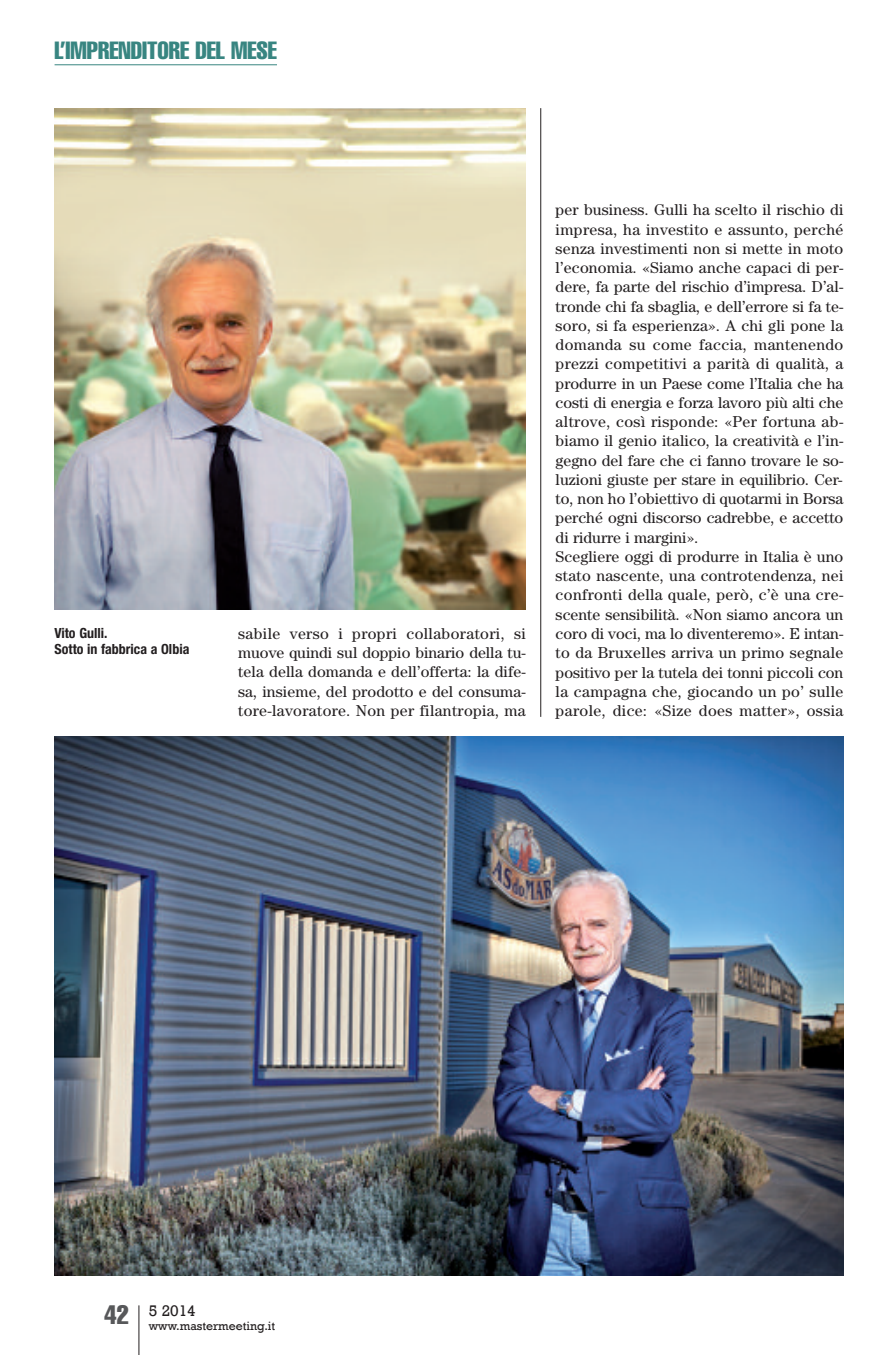
<style>
.page{position:relative;width:893px;height:1355px;background:#fff}
.page>*{position:absolute;margin:0;border:0;box-sizing:border-box;transform-origin:0 0}
.t1{font:extra-condensed 24.5px "Helvetica";color:#388581}
.t2{font:15.75px/19.2px "Century";letter-spacing:.01em;color:#231f20}
.t3{font:15.75px "Rockwell";color:#231f20}
.t4{font:700 condensed 14px/15.8px "Helvetica Neue";color:#231f20}
.t5{font:12.25px "Rockwell";color:#231f20}
</style>
<div class="page">
<hr style="left:138px;top:1305px;width:1px;height:49px;background:#231f20">
<hr style="left:55px;top:64px;width:222px;height:1px;background:#388581">
<hr style="left:540px;top:108px;width:1px;height:608px;background:#231f20">
<img style="left:55px;top:108px;width:471px;height:501px">
<img style="left:55px;top:736px;width:788px;height:539px">
<h1 class="t1" style="left:55px;top:42px;width:224px">L’IMPRENDITORE DEL MESE</h1>
<p class="t4" style="left:55px;top:626px;width:136px">Vito Gulli.<br>Sotto in fabbrica a Olbia</p>
<p class="t2" style="left:238px;top:625px;width:289px;text-align:justify">sabile verso i propri collaboratori, si muove quindi sul doppio binario della tu&shy;tela della domanda e dell’offerta: la dife&shy;sa, insieme, del prodotto e del consuma&shy;tore-lavoratore. Non per filantropia, ma</p>
<p class="t2" style="left:556px;top:202px;width:289px">per business. Gulli ha scelto il rischio di impresa, ha investito e assunto, perché senza investimenti non si mette in moto l’economia. «Siamo anche capaci di per&shy;dere, fa parte del rischio d’impresa. D’al&shy;tronde chi fa sbaglia, e dell’errore si fa te&shy;soro, si fa esperienza». A chi gli pone la domanda su come faccia, mantenendo prezzi competitivi a parità di qualità, a produrre in un Paese come l’Italia che ha costi di energia e forza lavoro più alti che altrove, così risponde: «Per fortuna ab&shy;biamo il genio italico, la creatività e l’in&shy;gegno del fare che ci fanno trovare le so&shy;luzioni giuste per stare in equilibrio. Cer&shy;to, non ho l’obiettivo di quotarmi in Borsa perché ogni discorso cadrebbe, e accetto di ridurre i margini».<br>Scegliere oggi di produrre in Italia è uno stato nascente, una controtendenza, nei confronti della quale, però, c’è una cre&shy;scente sensibilità. «Non siamo ancora un coro di voci, ma lo diventeremo». E intan&shy;to da Bruxelles arriva un primo segnale positivo per la tutela dei tonni piccoli con la campagna che, giocando un po’ sulle parole, dice: «Size does matter», ossia</p>
<p class="t5" style="left:105px;top:1318px;width:172px"><sup>42</sup> www.mastermeeting.it</p>
<p class="t3" style="left:149px;top:1300px;width:49px">5 2014</p>
</div>
